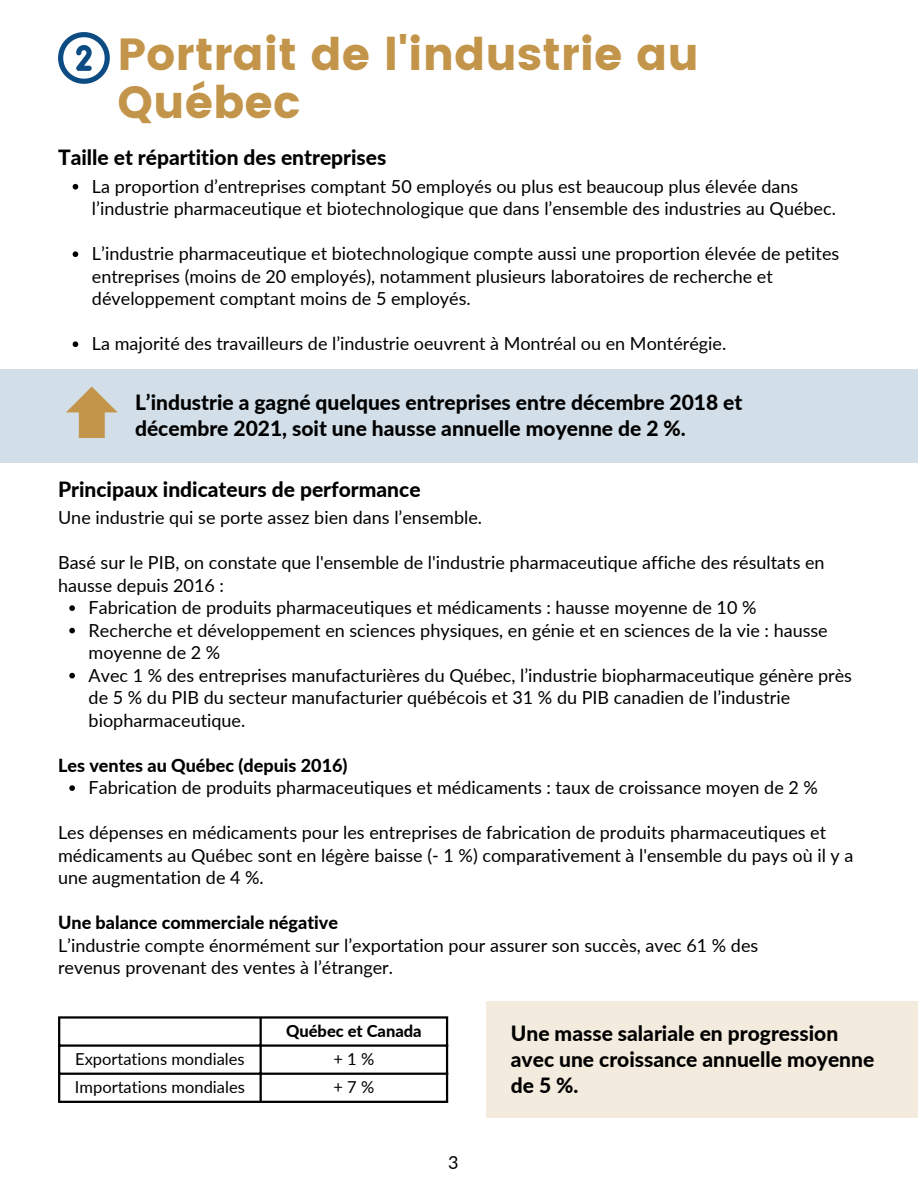
<style>
.page{position:relative;width:918px;height:1188px;background:#fff}
.page>*{position:absolute;margin:0;border:0;box-sizing:border-box;transform-origin:0 0}
.t1{font:45px/47.2px "Poppins";color:#c3954a}
.t2{font:800 21px/25.8px "Lato";color:#000}
.t3{font:18px/22.5px "Lato";color:#000}
.t4{font:800 18px "Lato";color:#000}
.t5{font:16.5px "Lato";color:#000}
.t6{font:800 16.5px "Lato";color:#000}
</style>
<div class="page">
<svg style="left:58px;top:32px;width:52px;height:52px"></svg>
<div style="left:0;top:370px;width:918px;height:93px;background:#d2dee8"></div>
<svg style="left:66px;top:387px;width:52px;height:51px"></svg>
<svg style="left:69px;top:605px;width:6px;height:6px"></svg>
<svg style="left:69px;top:628px;width:6px;height:5px"></svg>
<svg style="left:69px;top:673px;width:6px;height:5px"></svg>
<svg style="left:69px;top:785px;width:6px;height:6px"></svg>
<hr style="left:58px;top:1019px;width:2px;height:82px;background:#000">
<hr style="left:260px;top:1019px;width:2px;height:82px;background:#000">
<hr style="left:446px;top:1019px;width:2px;height:82px;background:#000">
<hr style="left:58px;top:1016px;width:390px;height:3px;background:#000">
<hr style="left:58px;top:1044px;width:390px;height:3px;background:#000">
<hr style="left:58px;top:1073px;width:390px;height:2px;background:#000">
<hr style="left:58px;top:1101px;width:390px;height:2px;background:#000">
<svg style="left:73px;top:184px;width:5px;height:6px"></svg>
<svg style="left:73px;top:251px;width:5px;height:6px"></svg>
<svg style="left:73px;top:341px;width:5px;height:6px"></svg>
<div style="left:486px;top:1002px;width:432px;height:116px;background:#f3ebdd"></div>
<h1 class="t1" style="left:118px;top:31px;width:583px">Portrait de l'industrie au<br>Québec</h1>
<p class="t2" style="left:58px;top:144px;width:330px">Taille et répartition des entreprises</p>
<p class="t3" style="left:92px;top:174px;width:746px">La proportion d’entreprises comptant 50 employés ou plus est beaucoup plus élevée dans l’industrie pharmaceutique et biotechnologique que dans l’ensemble des industries au Québec.</p>
<p class="t3" style="left:92px;top:242px;width:749px">L’industrie pharmaceutique et biotechnologique compte aussi une proportion élevée de petites entreprises (moins de 20 employés), notamment plusieurs laboratoires de recherche et développement comptant moins de 5 employés.</p>
<p class="t3" style="left:92px;top:332px;width:636px">La majorité des travailleurs de l’industrie oeuvrent à Montréal ou en Montérégie.</p>
<p class="t2" style="left:135px;top:389px;width:609px">L’industrie a gagné quelques entreprises entre décembre 2018 et décembre 2021, soit une hausse annuelle moyenne de 2 %.</p>
<p class="t2" style="left:58px;top:475px;width:364px">Principaux indicateurs de performance</p>
<p class="t3" style="left:58px;top:506px;width:426px">Une industrie qui se porte assez bien dans l’ensemble.</p>
<p class="t3" style="left:58px;top:551px;width:768px">Basé sur le PIB, on constate que l'ensemble de l'industrie pharmaceutique affiche des résultats en hausse depuis 2016 :</p>
<p class="t3" style="left:89px;top:596px;width:765px">Fabrication de produits pharmaceutiques et médicaments : hausse moyenne de 10 %<br>Recherche et développement en sciences physiques, en génie et en sciences de la vie : hausse moyenne de 2 %<br>Avec 1 % des entreprises manufacturières du Québec, l’industrie biopharmaceutique génère près de 5 % du PIB du secteur manufacturier québécois et 31 % du PIB canadien de l’industrie biopharmaceutique.</p>
<p class="t4" style="left:58px;top:752px;width:291px">Les ventes au Québec (depuis 2016)</p>
<p class="t3" style="left:89px;top:776px;width:731px">Fabrication de produits pharmaceutiques et médicaments : taux de croissance moyen de 2 %</p>
<p class="t3" style="left:58px;top:821px;width:797px">Les dépenses en médicaments pour les entreprises de fabrication de produits pharmaceutiques et médicaments au Québec sont en légère baisse (- 1 %) comparativement à l'ensemble du pays où il y a une augmentation de 4 %.</p>
<p class="t4" style="left:58px;top:909px;width:282px">Une balance commerciale négative</p>
<p class="t3" style="left:58px;top:933px;width:702px">L’industrie compte énormément sur l’exportation pour assurer son succès, avec 61 % des revenus provenant des ventes à l’étranger.</p>
<p class="t6" style="left:286px;top:1018px;width:137px">Québec et Canada</p>
<p class="t5" style="left:75px;top:1047px;width:171px">Exportations mondiales</p>
<p class="t5" style="left:333px;top:1047px;width:42px">+ 1 %</p>
<p class="t5" style="left:75px;top:1075px;width:171px">Importations mondiales</p>
<p class="t5" style="left:333px;top:1075px;width:42px">+ 7 %</p>
<p class="t3" style="left:448px;top:1150px;width:12px">3</p>
<p class="t2" style="left:511px;top:1020px;width:365px">Une masse salariale en progression avec une croissance annuelle moyenne de 5 %.</p>
</div>
